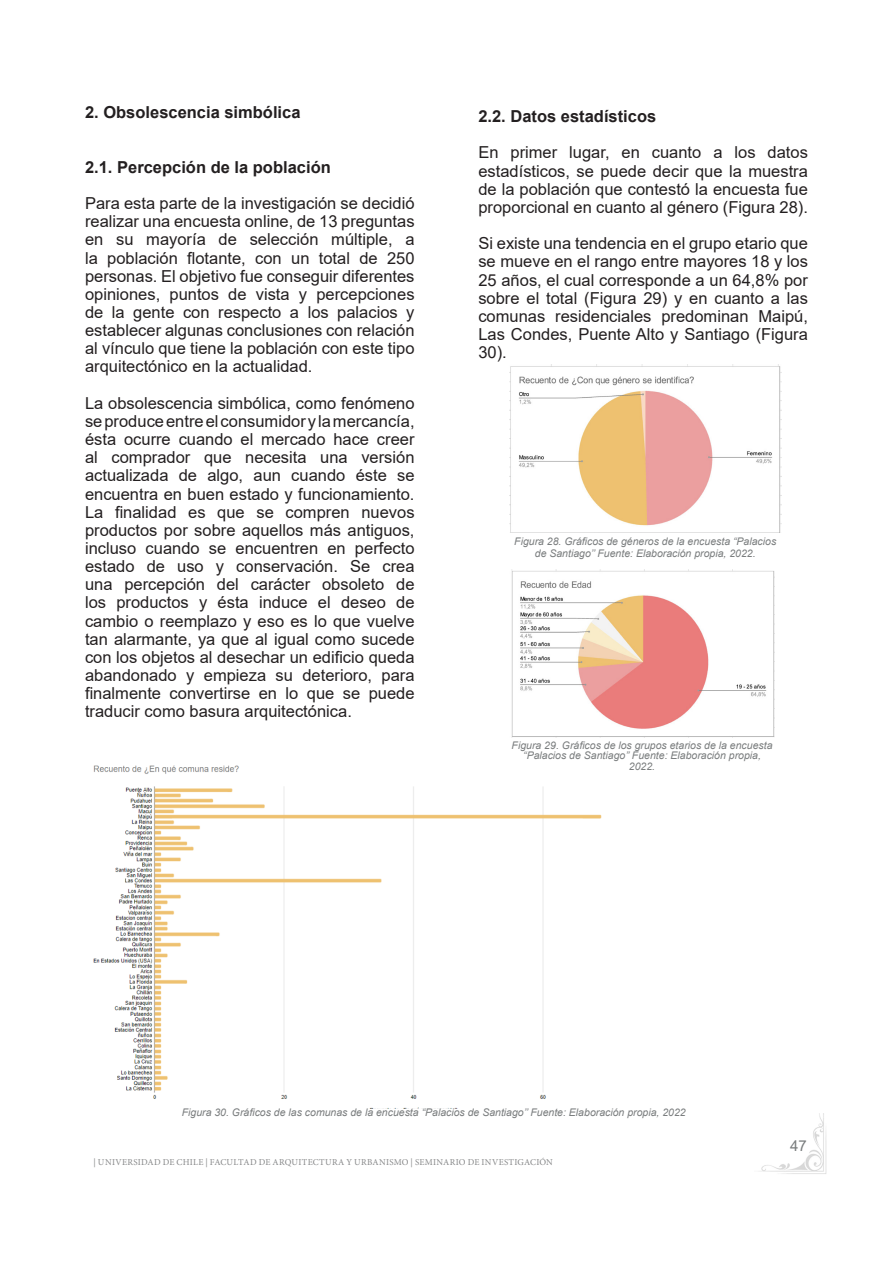
<style>
.page{position:relative;width:893px;height:1263px;background:#fff}
.page>*{position:absolute;margin:0;border:0;box-sizing:border-box;transform-origin:0 0}
.t1{font:16.5px/18.1px "Arial";color:#231f20;text-align:justify}
.t2{font:700 16.5px "Arial";color:#231f20}
.t3{font:15px "Arial";color:#797c7d}
.t4{font:italic 10.5px/10.5px "Arial";color:#797c7d;text-align:center}
.t5{font:9px "Minion Pro";letter-spacing:.03em;color:#868788}
</style>
<div class="page">
<img style="left:760px;top:1113px;width:67px;height:61px">
<img style="left:93px;top:765px;width:509px;height:344px">
<img style="left:511px;top:570px;width:264px;height:168px">
<img style="left:509px;top:364px;width:272px;height:168px">
<p class="t2" style="left:85px;top:101px;width:217px">2. Obsolescencia simbólica</p>
<p class="t2" style="left:85px;top:155px;width:247px">2.1. Percepción de la población</p>
<p class="t1" style="left:85px;top:194px;width:331px">Para esta parte de la investigación se decidió realizar una encuesta online, de 13 preguntas en su mayoría de selección múltiple, a la población flotante, con un total de 250 personas. El objetivo fue conseguir diferentes opiniones, puntos de vista y percepciones de la gente con respecto a los palacios y establecer algunas conclusiones con relación al vínculo que tiene la población con este tipo arquitectónico en la actualidad.</p>
<p class="t1" style="left:85px;top:394px;width:331px">La obsolescencia simbólica, como fenómeno se produce entre el consumidor y la mercancía, ésta ocurre cuando el mercado hace creer al comprador que necesita una versión actualizada de algo, aun cuando éste se encuentra en buen estado y funcionamiento.<br>La finalidad es que se compren nuevos productos por sobre aquellos más antiguos, incluso cuando se encuentren en perfecto estado de uso y conservación. Se crea una percepción del carácter obsoleto de los productos y ésta induce el deseo de cambio o reemplazo y eso es lo que vuelve tan alarmante, ya que al igual como sucede con los objetos al desechar un edificio queda abandonado y empieza su deterioro, para finalmente convertirse en lo que se puede traducir como basura arquitectónica.</p>
<p class="t2" style="left:478px;top:105px;width:179px">2.2. Datos estadísticos</p>
<p class="t1" style="left:478px;top:143px;width:331px">En primer lugar, en cuanto a los datos estadísticos, se puede decir que la muestra de la población que contestó la encuesta fue proporcional en cuanto al género (Figura 28).</p>
<p class="t1" style="left:478px;top:234px;width:331px">Si existe una tendencia en el grupo etario que se mueve en el rango entre mayores 18 y los 25 años, el cual corresponde a un 64,8% por sobre el total (Figura 29) y en cuanto a las comunas residenciales predominan Maipú, Las Condes, Puente Alto y Santiago (Figura 30).</p>
<p class="t4" style="left:514px;top:536px;width:264px;line-height:11.6px">Figura 28. Gráficos de géneros de la encuesta “Palacios de Santiago’’ Fuente: Elaboración propia, 2022.</p>
<p class="t4" style="left:512px;top:740px;width:262px">Figura 29. Gráficos de los grupos etarios de la encuesta “Palacios de Santiago’’ Fuente: Elaboración propia,<br>2022.</p>
<p class="t4" style="left:182px;top:1108px;width:505px">Figura 30. Gráficos de las comunas de la encuesta “Palacios de Santiago’’ Fuente: Elaboración propia, 2022</p>
<p class="t5" style="left:94px;top:1156px;width:461px">| UNIVERSIDAD DE CHILE | FACULTAD DE ARQUITECTURA Y URBANISMO | SEMINARIO DE INVESTIGACIÓN</p>
<p class="t3" style="left:790px;top:1135px;width:18px">47</p>
</div>
